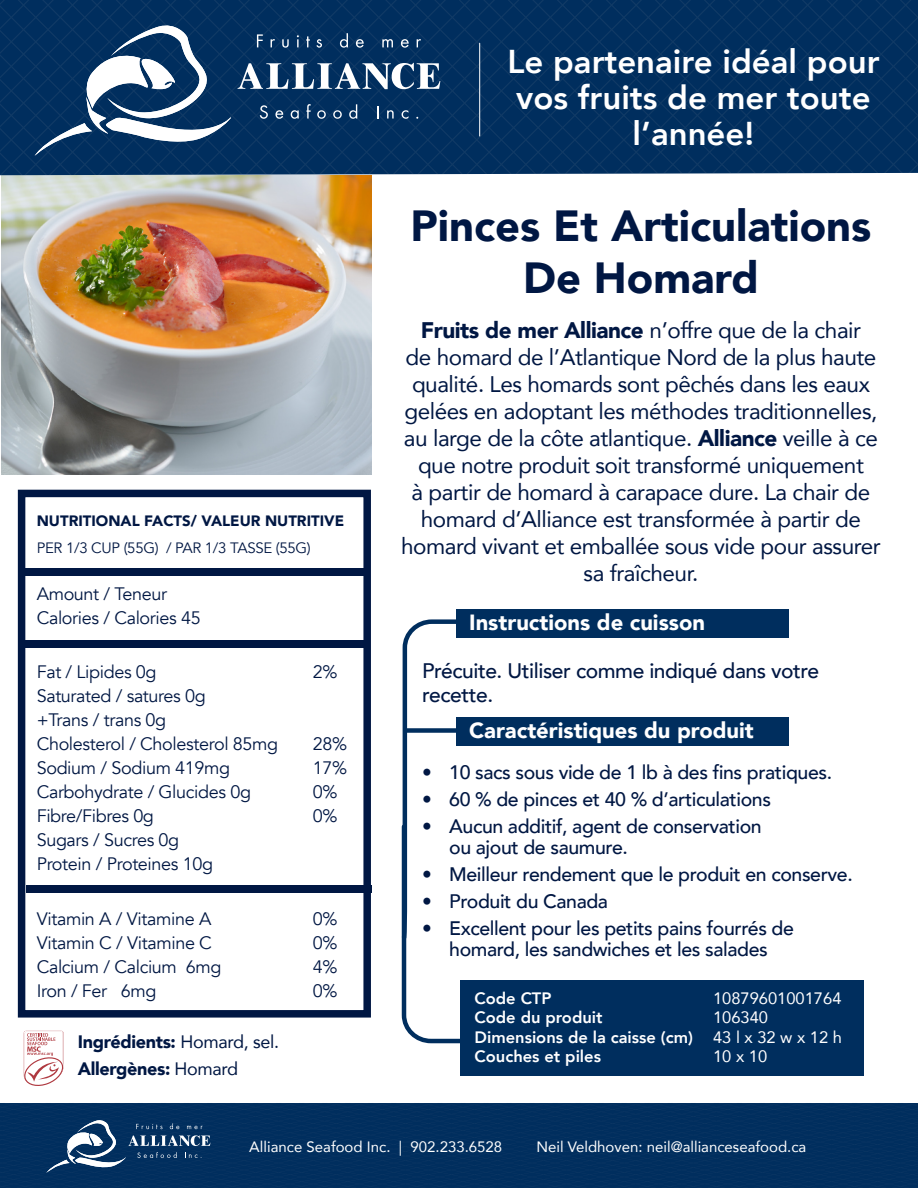
<style>
.page{position:relative;width:918px;height:1188px;background:#fff}
.page>*{position:absolute;margin:0;border:0;box-sizing:border-box;transform-origin:0 0}
.t1{font:900 43.5px "Avenir";color:#001743}
.t2{font:800 33px/36px "Avenir";color:#fff;text-align:center}
.t3{font:22.5px/27px "Avenir";letter-spacing:-.02em;color:#001743;text-align:center}
.t4{font:900 21.9px "Avenir";color:#fff}
.t5{font:500 21px/24px "Avenir";letter-spacing:-.02em;color:#001743}
.t6{font:500 19.5px/21px "Avenir";letter-spacing:-.02em;color:#001743}
.t7{font:18px "Avenir";letter-spacing:-.02em;color:#001743}
.t8{font:900 18px "Avenir";letter-spacing:-.02em;color:#001743}
.t9{font:800 16.5px "Avenir";color:#fff}
.t10{font:16.5px "Avenir";color:#fff}
.t11{font:15px "Avenir";color:#fff}
.t12{font:900 15px/27px "Avenir";color:#001743}
.s1{font-weight:400}
.s2{font-weight:900}
</style>
<div class="page">
<img style="left:2px;top:176px;width:370px;height:298px">
<svg style="left:0;top:0;width:918px;height:175px;background:#03305f"></svg>
<div style="left:0;top:1103px;width:918px;height:85px;background:#002e5e"></div>
<svg style="left:401px;top:619px;width:124px;height:425px"></svg>
<div style="left:456px;top:609px;width:333px;height:28px;background:#002e5e"></div>
<div style="left:456px;top:717px;width:333px;height:29px;background:#002e5e"></div>
<svg style="left:35px;top:26px;width:196px;height:130px"></svg>
<svg style="left:257px;top:34px;width:6px;height:13px"></svg>
<svg style="left:271px;top:39px;width:4px;height:8px"></svg>
<svg style="left:282px;top:39px;width:7px;height:9px"></svg>
<svg style="left:297px;top:35px;width:2px;height:12px"></svg>
<svg style="left:306px;top:36px;width:4px;height:11px"></svg>
<svg style="left:316px;top:39px;width:6px;height:9px"></svg>
<svg style="left:340px;top:33px;width:8px;height:15px"></svg>
<svg style="left:356px;top:39px;width:8px;height:9px"></svg>
<svg style="left:382px;top:39px;width:11px;height:8px"></svg>
<svg style="left:401px;top:39px;width:8px;height:9px"></svg>
<svg style="left:417px;top:39px;width:4px;height:8px"></svg>
<svg style="left:260px;top:105px;width:8px;height:14px"></svg>
<svg style="left:275px;top:110px;width:8px;height:9px"></svg>
<svg style="left:291px;top:110px;width:8px;height:9px"></svg>
<svg style="left:306px;top:104px;width:5px;height:15px"></svg>
<svg style="left:317px;top:110px;width:9px;height:9px"></svg>
<svg style="left:333px;top:110px;width:9px;height:9px"></svg>
<svg style="left:349px;top:104px;width:8px;height:15px"></svg>
<svg style="left:377px;top:106px;width:1px;height:13px"></svg>
<svg style="left:387px;top:110px;width:7px;height:9px"></svg>
<svg style="left:402px;top:110px;width:6px;height:9px"></svg>
<svg style="left:238px;top:63px;width:202px;height:26px"></svg>
<svg style="left:46px;top:1119px;width:164px;height:54px;background:#2a5078"></svg>
<hr style="left:479px;top:43px;width:1px;height:93px;background:#fff">
<div style="left:18px;top:490px;width:353px;height:528px;border:8px solid #001743"></div>
<div style="left:22px;top:568px;width:345px;height:8px;background:#001743"></div>
<div style="left:22px;top:641px;width:345px;height:7px;background:#001743"></div>
<div style="left:26px;top:886px;width:346px;height:7px;background:#001743"></div>
<div style="left:405px;top:728px;width:57px;height:5px;background:#002e5e"></div>
<div style="left:460px;top:980px;width:404px;height:96px;background:#002e5e"></div>
<svg style="left:23px;top:1030px;width:41px;height:56px"></svg>
<p class="t12" style="left:37px;top:507px;width:309px">NUTRITIONAL FACTS/ VALEUR NUTRITIVE<br><span class="s1">PER 1/3 CUP (55G) / PAR 1/3 TASSE (55G)</span></p>
<p class="t7" style="left:37px;top:583px;width:132px">Amount / Teneur</p>
<p class="t7" style="left:37px;top:607px;width:166px">Calories / Calories 45</p>
<p class="t7" style="left:37px;top:661px;width:121px">Fat / Lipides 0g</p>
<p class="t7" style="left:313px;top:661px;width:26px">2%</p>
<p class="t7" style="left:37px;top:685px;width:171px">Saturated / satures 0g</p>
<p class="t7" style="left:37px;top:709px;width:131px">+Trans / trans 0g</p>
<p class="t7" style="left:37px;top:733px;width:243px">Cholesterol / Cholesterol 85mg</p>
<p class="t7" style="left:313px;top:733px;width:36px">28%</p>
<p class="t7" style="left:37px;top:757px;width:195px">Sodium / Sodium 419mg</p>
<p class="t7" style="left:313px;top:757px;width:36px">17%</p>
<p class="t7" style="left:37px;top:781px;width:216px">Carbohydrate / Glucides 0g</p>
<p class="t7" style="left:313px;top:781px;width:26px">0%</p>
<p class="t7" style="left:37px;top:805px;width:119px">Fibre/Fibres 0g</p>
<p class="t7" style="left:313px;top:805px;width:26px">0%</p>
<p class="t7" style="left:37px;top:829px;width:144px">Sugars / Sucres 0g</p>
<p class="t7" style="left:37px;top:853px;width:178px">Protein / Proteines 10g</p>
<p class="t7" style="left:37px;top:908px;width:176px">Vitamin A / Vitamine A</p>
<p class="t7" style="left:313px;top:908px;width:26px">0%</p>
<p class="t7" style="left:37px;top:932px;width:177px">Vitamin C / Vitamine C</p>
<p class="t7" style="left:313px;top:932px;width:26px">0%</p>
<p class="t7" style="left:37px;top:956px;width:186px">Calcium / Calcium 6mg</p>
<p class="t7" style="left:313px;top:956px;width:26px">4%</p>
<p class="t7" style="left:37px;top:980px;width:121px">Iron / Fer 6mg</p>
<p class="t7" style="left:313px;top:980px;width:26px">0%</p>
<p class="t8" style="left:78px;top:1027px;width:203px">Ingrédients: <span class="s1">Homard, sel.</span></p>
<p class="t8" style="left:78px;top:1054px;width:162px">Allergènes: <span class="s1">Homard</span></p>
<p class="t2" style="left:507px;top:43px;width:374px">Le partenaire idéal pour vos fruits de mer toute l’année!</p>
<p class="t1" style="left:411px;top:188px;width:462px">Pinces Et Articulations</p>
<p class="t1" style="left:523px;top:241px;width:237px">De Homard</p>
<p class="t3" style="left:401px;top:316px;width:481px"><span class="s2">Fruits de mer Alliance</span> n’offre que de la chair<br>de homard de l’Atlantique Nord de la plus haute qualité. Les homards sont pêchés dans les eaux gelées en adoptant les méthodes traditionnelles, au large de la côte atlantique. <span class="s2">Alliance</span> veille à ce que notre produit soit transformé uniquement<br>à partir de homard à carapace dure. La chair de homard d’Alliance est transformée à partir de homard vivant et emballée sous vide pour assurer sa fraîcheur.</p>
<p class="t4" style="left:469px;top:604px;width:237px">Instructions de cuisson</p>
<p class="t5" style="left:422px;top:658px;width:399px">Précuite. Utiliser comme indiqué dans votre recette.</p>
<p class="t4" style="left:469px;top:712px;width:286px">Caractéristiques du produit</p>
<p class="t6" style="left:422px;top:761px;width:411px"><span class="s1">•</span> 10 sacs sous vide de 1 lb à des fins pratiques.</p>
<p class="t6" style="left:422px;top:788px;width:350px"><span class="s1">•</span> 60 % de pinces et 40 % d’articulations</p>
<p class="t6" style="left:449px;top:815px;width:314px;text-indent:-27px"><span class="s1">•</span> Aucun additif, agent de conservation ou ajout de saumure.</p>
<p class="t6" style="left:422px;top:863px;width:432px"><span class="s1">•</span> Meilleur rendement que le produit en conserve.</p>
<p class="t6" style="left:422px;top:890px;width:187px"><span class="s1">•</span> Produit du Canada</p>
<p class="t6" style="left:422px;top:917px;width:373px;text-align:center"><span class="s1">•</span> Excellent pour les petits pains fourrés de homard, les sandwiches et les salades</p>
<p class="t9" style="left:475px;top:985px;width:78px">Code CTP</p>
<p class="t10" style="left:713px;top:985px;width:130px">10879601001764</p>
<p class="t9" style="left:475px;top:1005px;width:130px">Code du produit</p>
<p class="t10" style="left:713px;top:1004px;width:57px">106340</p>
<p class="t9" style="left:475px;top:1024px;width:369px">Dimensions de la caisse (cm) <span class="s1">43 l x 32 w x 12 h</span></p>
<p class="t9" style="left:475px;top:1044px;width:128px">Couches et piles</p>
<p class="t10" style="left:713px;top:1043px;width:56px">10 x 10</p>
<p class="t11" style="left:249px;top:1135px;width:254px">Alliance Seafood Inc. | 902.233.6528</p>
<p class="t11" style="left:536px;top:1135px;width:271px">Neil Veldhoven: neil@allianceseafood.ca</p>
</div>
